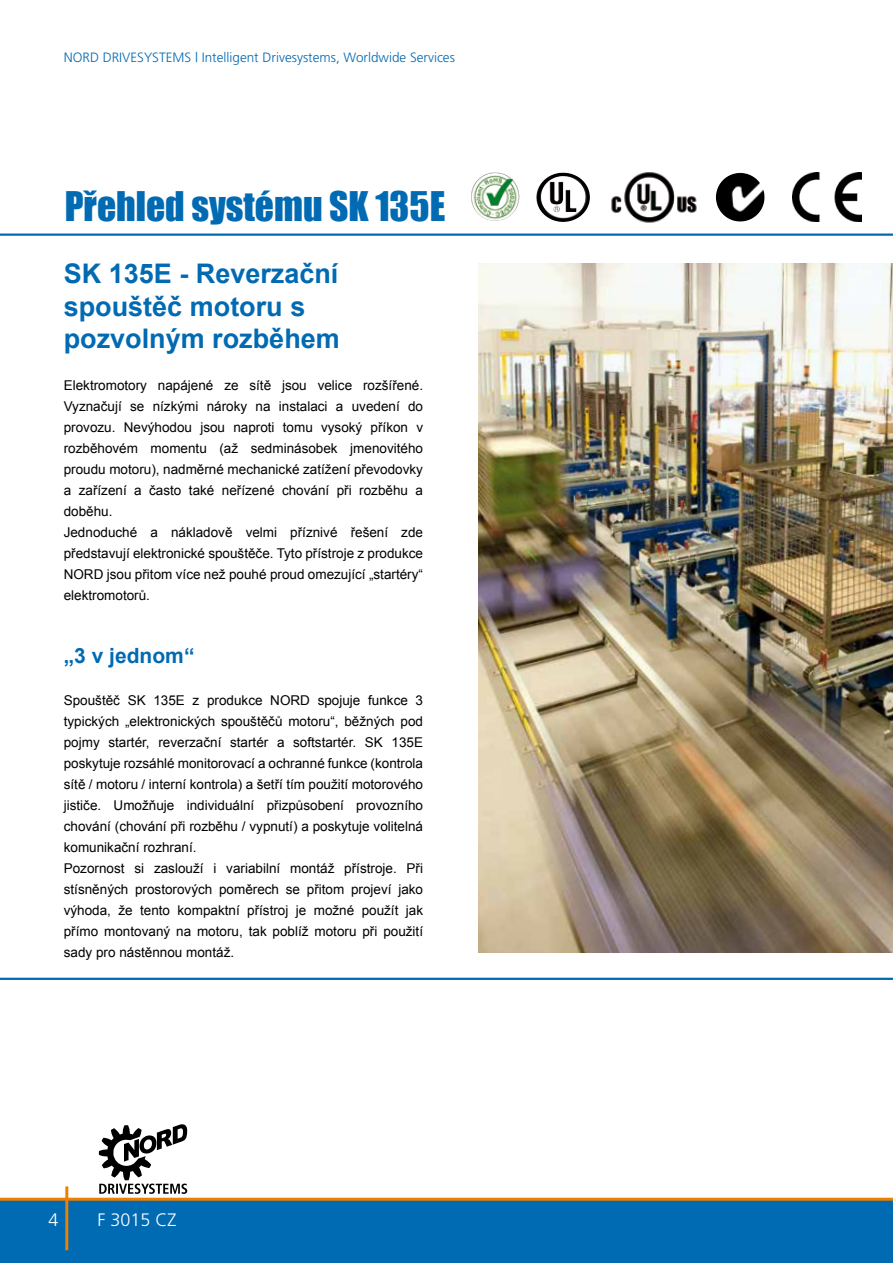
<style>
.page{position:relative;width:893px;height:1263px;background:#fff}
.page>*{position:absolute;margin:0;border:0;box-sizing:border-box;transform-origin:0 0}
.t1{font:37.5px "Impact";color:#006ab3}
.t2{font:700 27px/32.4px "Arial";color:#006ab3}
.t3{font:700 21px "Arial";color:#006ab3}
.t4{font:300 18px "Frutiger";color:#fff}
.t5{font:13.5px/21px "Arial";color:#000}
.t6{font:300 13.5px "Frutiger";color:#006ab3}
</style>
<div class="page">
<div style="left:0;top:1198px;width:893px;height:65px;background:#006ab3"></div>
<hr style="left:65px;top:1186px;width:3px;height:64px;background:#ee7f00">
<svg style="left:99px;top:1124px;width:88px;height:70px"></svg>
<hr style="left:0;top:233px;width:893px;height:3px;background:#006ab3">
<hr style="left:0;top:978px;width:893px;height:2px;background:#006ab3">
<img style="left:474px;top:172px;width:43px;height:13px">
<img style="left:538px;top:173px;width:24px;height:15px">
<img style="left:717px;top:173px;width:22px;height:16px">
<img style="left:611px;top:172px;width:86px;height:51px">
<img style="left:792px;top:172px;width:70px;height:49px">
<img style="left:478px;top:264px;width:415px;height:688px">
<p class="t6" style="left:64px;top:49px;width:393px">NORD DRIVESYSTEMS | Intelligent Drivesystems, Worldwide Services</p>
<h1 class="t1" style="left:65px;top:177px;width:382px">Přehled systému SK 135E</h1>
<h2 class="t2" style="left:64px;top:258px;width:278px">SK 135E - Reverzační spouštěč motoru s pozvolným rozběhem</h2>
<p class="t5" style="left:64px;top:375px;width:361px">Elektromotory napájené ze sítě jsou velice rozšířené.<br>Vyznačují se nízkými nároky na instalaci a uvedení do provozu. Nevýhodou jsou naproti tomu vysoký příkon v rozběhovém momentu (až sedminásobek jmenovitého proudu motoru), nadměrné mechanické zatížení převodovky a zařízení a často také neřízené chování při rozběhu a doběhu.<br>Jednoduché a nákladově velmi příznivé řešení zde představují elektronické spouštěče. Tyto přístroje z produkce NORD jsou přitom více než pouhé proud omezující „startéry“ elektromotorů.</p>
<h3 class="t3" style="left:64px;top:642px;width:132px">„3 v jednom“</h3>
<p class="t5" style="left:64px;top:690px;width:361px">Spouštěč SK 135E z produkce NORD spojuje funkce 3 typických „elektronických spouštěčů motoru“, běžných pod pojmy startér, reverzační startér a softstartér. SK 135E poskytuje rozsáhlé monitorovací a ochranné funkce (kontrola sítě / motoru / interní kontrola) a šetří tím použití motorového jističe. Umožňuje individuální přizpůsobení provozního chování (chování při rozběhu / vypnutí) a poskytuje volitelná komunikační rozhraní.<br>Pozornost si zaslouží i variabilní montáž přístroje. Při stísněných prostorových poměrech se přitom projeví jako výhoda, že tento kompaktní přístroj je možné použít jak přímo montovaný na motoru, tak poblíž motoru při použití sady pro nástěnnou montáž.</p>
<h3 class="t4" style="left:49px;top:1210px;width:12px">4</h3>
<h3 class="t4" style="left:98px;top:1210px;width:81px">F 3015 CZ</h3>
</div>
